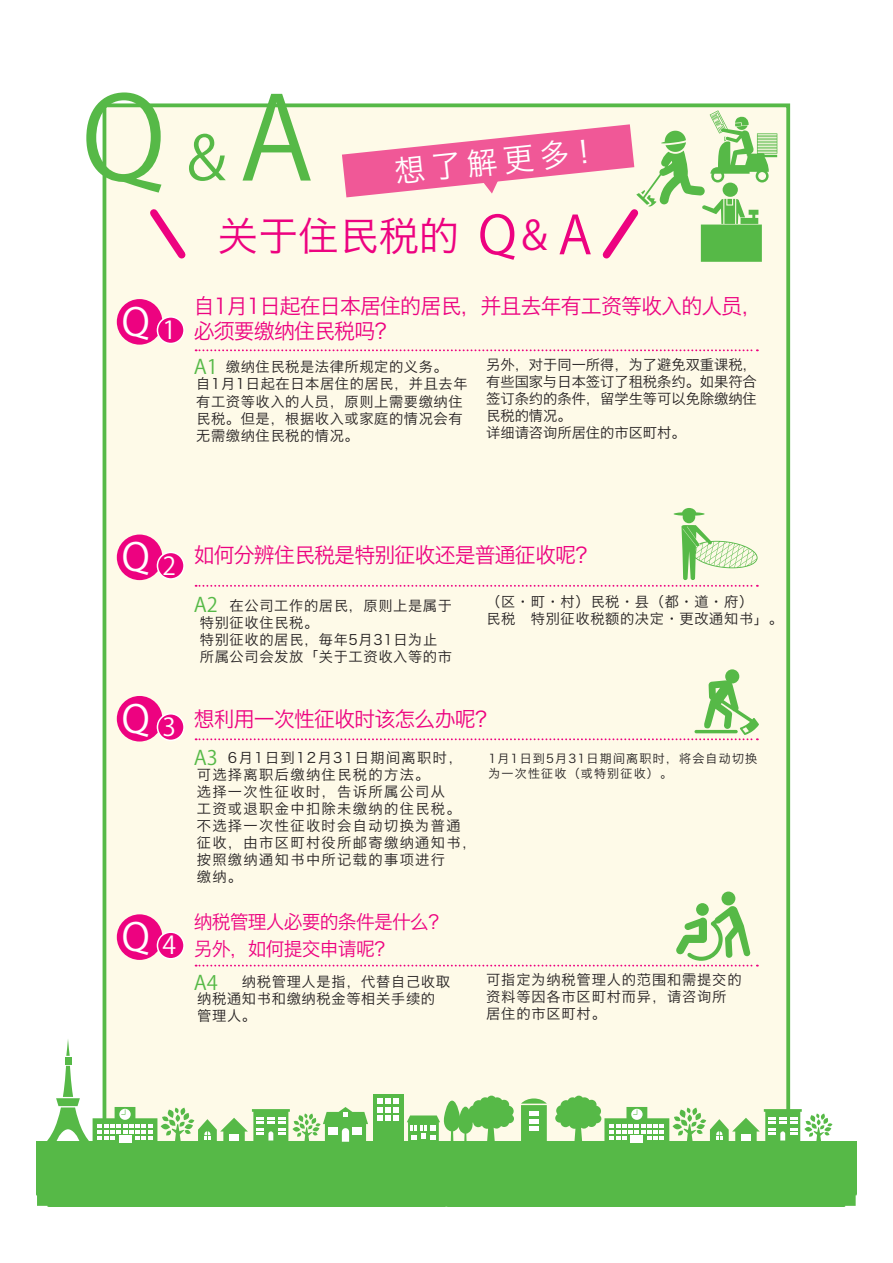
<style>
.page{position:relative;width:893px;height:1263px;background:#fff}
.page>*{position:absolute;margin:0;border:0;box-sizing:border-box;transform-origin:0 0}
.t1{font:113.85px "Koz Go Pr 6 N Regular 90 msp RKSJ H";color:#56b947}
.t2{font:40.2px "Hiragino Sans GB W3 GBK EUC H";color:#ed0280}
.t3{font:37.95px "Koz Go Pr 6 N Regular 90 msp RKSJ H";color:#fff}
.t4{font:30.75px "Hiragino Sans GB W3 GBK EUC H";color:#fff}
.t5{font:21.3px/25px "Hiragino Sans GB W3 GBK EUC H";letter-spacing:-.04em;color:#ed0280}
.t6{font:19.2px/26.5px "Hiragino Sans GB W3 GBK EUC H";letter-spacing:-.04em;color:#ed0280}
.t7{font:14.25px/17.1px "Hiragino Sans GB W3 GBK EUC H";letter-spacing:.045em;color:#231f20}
.t8{font:14.25px/17.1px "Hiragino Sans GB W3 GBK EUC H";letter-spacing:.095em;color:#231f20}
.t9{font:14.25px/17.1px "Hiragino Sans GB W3 GBK EUC H";color:#231f20}
.t10{font:12px/14.4px "Hiragino Sans GB W3 GBK EUC H";letter-spacing:.095em;color:#231f20}
.s1{font-size:60.15px}
.s2{font-family:"Koz Go Pr 6 N Regular 90 msp RKSJ H";font-size:52.2px}
.s3{font-family:"Koz Go Pr 6 N Regular 90 msp RKSJ H";font-size:39.9px}
.s4{font-family:"Koz Go Pr 6 N Regular 90 msp RKSJ H";font-size:19.95px;color:#56b947}
.s5{font-family:"Koz Go Pr 6 N Regular 90 msp RKSJ H";font-size:37.95px;color:#fff}
.s6{font-family:"Koz Go Pr 6 N Regular 90 msp RKSJ H";font-size:24.75px;color:#fff}
</style>
<div class="page">
<div style="left:104px;top:105px;width:684px;height:1080px;background:#fefae8"></div>
<div style="left:36px;top:1141px;width:820px;height:66px;background:#56b947"></div>
<div style="left:521px;top:1105px;width:26px;height:38px;background:#56b947"></div>
<svg style="left:529px;top:1111px;width:10px;height:20px"></svg>
<svg style="left:521px;top:1098px;width:26px;height:6px"></svg>
<div style="left:373px;top:1094px;width:30px;height:50px;background:#56b947"></div>
<svg style="left:377px;top:1098px;width:22px;height:23px"></svg>
<svg style="left:407px;top:1096px;width:107px;height:45px"></svg>
<div style="left:65px;top:1057px;width:6px;height:7px;background:#56b947"></div>
<svg style="left:66px;top:1039px;width:4px;height:17px"></svg>
<svg style="left:47px;top:1066px;width:321px;height:77px"></svg>
<svg style="left:555px;top:1096px;width:277px;height:47px"></svg>
<svg style="left:696px;top:903px;width:13px;height:13px"></svg>
<div style="left:721px;top:892px;width:14px;height:13px;background:#56b947;border-radius:50%"></div>
<svg style="left:150px;top:209px;width:36px;height:50px"></svg>
<div style="left:117px;top:299px;width:45px;height:46px;background:#ed0280;border-radius:50%"></div>
<div style="left:157px;top:317px;width:27px;height:27px;background:#ed0280;border-radius:50%"></div>
<div style="left:157px;top:316px;width:28px;height:28px;border:2px solid #fff;border-radius:50%"></div>
<svg style="left:196px;top:349px;width:562px;height:2px"></svg>
<div style="left:117px;top:535px;width:45px;height:45px;background:#ed0280;border-radius:50%"></div>
<div style="left:157px;top:552px;width:27px;height:27px;background:#ed0280;border-radius:50%"></div>
<div style="left:157px;top:552px;width:28px;height:28px;border:2px solid #fff;border-radius:50%"></div>
<svg style="left:196px;top:508px;width:562px;height:79px"></svg>
<div style="left:117px;top:914px;width:45px;height:46px;background:#ed0280;border-radius:50%"></div>
<div style="left:157px;top:932px;width:27px;height:27px;background:#ed0280;border-radius:50%"></div>
<div style="left:157px;top:931px;width:28px;height:29px;border:2px solid #fff;border-radius:50%"></div>
<svg style="left:196px;top:905px;width:562px;height:62px"></svg>
<div style="left:117px;top:696px;width:45px;height:46px;background:#ed0280;border-radius:50%"></div>
<div style="left:157px;top:714px;width:27px;height:26px;background:#ed0280;border-radius:50%"></div>
<div style="left:157px;top:713px;width:28px;height:28px;border:2px solid #fff;border-radius:50%"></div>
<svg style="left:342px;top:110px;width:435px;height:152px"></svg>
<svg style="left:196px;top:669px;width:563px;height:71px"></svg>
<hr style="left:9px;top:1206px;width:38px;height:2px;background:#fff">
<hr style="left:845px;top:1206px;width:38px;height:2px;background:#fff">
<hr style="left:35px;top:1195px;width:2px;height:38px;background:#fff">
<div style="left:436px;top:27px;width:21px;height:20px;border:2px solid #fff;border-radius:50%"></div>
<hr style="left:408px;top:36px;width:76px;height:2px;background:#fff">
<hr style="left:445px;top:20px;width:2px;height:36px;background:#fff">
<div style="left:436px;top:1215px;width:21px;height:21px;border:2px solid #fff;border-radius:50%"></div>
<hr style="left:408px;top:1225px;width:76px;height:2px;background:#fff">
<hr style="left:445px;top:1207px;width:2px;height:36px;background:#fff">
<div style="left:7px;top:621px;width:21px;height:21px;border:2px solid #fff;border-radius:50%"></div>
<hr style="left:0;top:630px;width:36px;height:2px;background:#fff">
<hr style="left:16px;top:593px;width:2px;height:76px;background:#fff">
<div style="left:865px;top:621px;width:21px;height:21px;border:2px solid #fff;border-radius:50%"></div>
<hr style="left:856px;top:630px;width:37px;height:2px;background:#fff">
<hr style="left:874px;top:593px;width:2px;height:76px;background:#fff">
<h1 class="t1" style="left:82px;top:95px;width:234px">Q<span class="s1">&amp;</span>A</h1>
<h2 class="t2" style="left:218px;top:221px;width:376px">关于住民税的 <span class="s2">Q</span><span class="s3">&amp;</span> <span class="s2">A</span></h2>
<h3 class="t4" style="left:356px;top:164px;width:252px;rotate:-6deg">　想了解更多！</h3>
<h3 class="t3" style="left:122px;top:307px;width:56px">Q <sub>1</sub></h3>
<h3 class="t5" style="left:194px;top:296px;width:570px">自1月1日起在日本居住的居民，并且去年有工资等收入的人员，必须要缴纳住民税吗？</h3>
<p class="t7" style="left:194px;top:360px;width:275px"><span class="s4">A1</span>　　缴纳住民税是法律所规定的义务。自1月1日起在日本居住的居民，并且去年有工资等收入的人员，原则上需要缴纳住民税。但是，根据收入或家庭的情况会有无需缴纳住民税的情况。</p>
<p class="t9" style="left:486px;top:358px;width:272px">另外，对于同一所得，为了避免双重课税，有些国家与日本签订了租税条约。如果符合签订条约的条件，留学生等可以免除缴纳住民税的情况。<br>详细请咨询所居住的市区町村。</p>
<h3 class="t3" style="left:122px;top:543px;width:56px">Q <sub>2</sub></h3>
<h3 class="t5" style="left:194px;top:545px;width:404px">如何分辨住民税是特别征收还是普通征收呢？</h3>
<p class="t7" style="left:200px;top:599px;width:254px;text-indent:-6px"><span class="s4">A2</span>　　在公司工作的居民，原则上是属于特别征收住民税。<br>特别征收的居民，毎年5月31日为止所属公司会发放「关于工资收入等的市</p>
<p class="t7" style="left:486px;top:595px;width:298px">（区·町·村）民税·县（都·道·府）<br>民税　特別征收税额的决定·更改通知书」。</p>
<h3 class="t5" style="left:122px;top:710px;width:375px"><span class="s5">Q</span> <span class="s6">3</span> 想利用一次性征收时该怎么办呢？</h3>
<p class="t8" style="left:194px;top:751px;width:284px"><span class="s4">A3</span>　　6月1日到12月31日期间离职时，可选择离职后缴纳住民税的方法。<br>选择一次性征收时，告诉所属公司从<br>工资或退职金中扣除未缴纳的住民税。<br>不选择一次性征收时会自动切换为普通<br>征收，由市区町村役所邮寄缴纳通知书，按照缴纳通知书中所记载的事项进行<br>缴纳。</p>
<p class="t10" style="left:488px;top:753px;width:270px">1月1日到5月31日期间离职时，将会自动切换为一次性征收（或特别征收）。</p>
<h3 class="t3" style="left:122px;top:923px;width:56px">Q <sub>4</sub></h3>
<h3 class="t6" style="left:194px;top:911px;width:255px">纳税管理人必要的条件是什么？另外，如何提交申请呢？</h3>
<p class="t7" style="left:194px;top:975px;width:258px"><span class="s4">A4</span>　　　纳税管理人是指，代替自己收取纳税通知书和缴纳税金等相关手续的<br>管理人。</p>
<p class="t7" style="left:486px;top:973px;width:257px">可指定为纳税管理人的范围和需提交的资料等因各市区町村而异，请咨询所居住的市区町村。</p>
</div>
